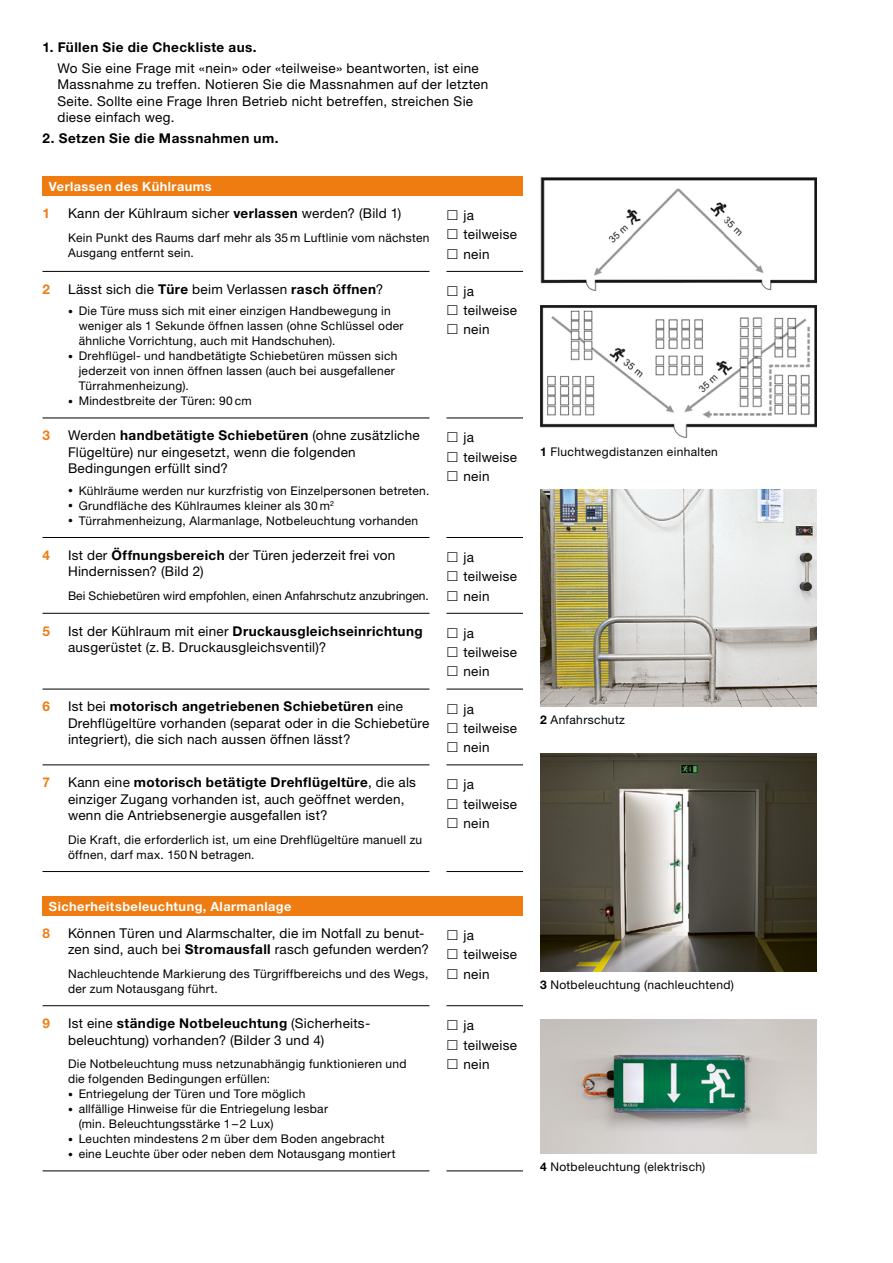
<style>
.page{position:relative;width:893px;height:1263px;background:#fff}
.page>*{position:absolute;margin:0;border:0;box-sizing:border-box;transform-origin:0 0}
.t1{font:13.5px/19.2px "Helvetica Neue LT Std";letter-spacing:.02em;color:#000}
.t2{font:700 13.5px "Helvetica Neue LT Std";letter-spacing:.035em;color:#000}
.t3{font:700 13.5px "Helvetica Neue LT Std";color:#ef7c11}
.t4{font:700 12.75px "Helvetica Neue LT Std";letter-spacing:.035em;color:#fff}
.t5{font:12px/15px "Helvetica Neue LT Std";letter-spacing:.025em;color:#000}
.t6{font:12px "Helvetica Neue LT Std";letter-spacing:.005em;color:#000}
.s1{font-weight:700}
.s2{font-size:9.75px}
</style>
<div class="page">
<img style="left:540px;top:489px;width:276px;height:218px">
<img style="left:540px;top:305px;width:276px;height:133px">
<img style="left:540px;top:177px;width:276px;height:114px">
<img style="left:540px;top:754px;width:276px;height:217px">
<img style="left:540px;top:1020px;width:276px;height:133px">
<div style="left:43px;top:176px;width:480px;height:20px;background:#ef7c11"></div>
<hr style="left:446px;top:271px;width:77px;height:1px;background:#000">
<hr style="left:446px;top:418px;width:77px;height:1px;background:#000">
<hr style="left:446px;top:537px;width:77px;height:1px;background:#000">
<hr style="left:446px;top:613px;width:77px;height:1px;background:#000">
<hr style="left:446px;top:689px;width:77px;height:1px;background:#000">
<hr style="left:446px;top:871px;width:77px;height:1px;background:#000">
<hr style="left:446px;top:764px;width:77px;height:1px;background:#000">
<hr style="left:43px;top:271px;width:386px;height:1px;background:#000">
<hr style="left:43px;top:418px;width:386px;height:1px;background:#000">
<hr style="left:43px;top:537px;width:386px;height:1px;background:#000">
<hr style="left:43px;top:613px;width:386px;height:1px;background:#000">
<hr style="left:43px;top:689px;width:386px;height:1px;background:#000">
<hr style="left:43px;top:764px;width:386px;height:1px;background:#000">
<hr style="left:43px;top:871px;width:386px;height:1px;background:#000">
<div style="left:43px;top:896px;width:480px;height:19px;background:#ef7c11"></div>
<hr style="left:43px;top:1005px;width:386px;height:1px;background:#000">
<hr style="left:43px;top:1170px;width:386px;height:1px;background:#000">
<hr style="left:446px;top:1005px;width:77px;height:1px;background:#000">
<hr style="left:446px;top:1170px;width:77px;height:1px;background:#000">
<p class="t2" style="left:43px;top:39px;width:216px">1. Füllen Sie die Checkliste aus.</p>
<p class="t1" style="left:57px;top:60px;width:432px;line-height:16.5px">Wo Sie eine Frage mit «nein» oder «teilweise» beantworten, ist eine Massnahme zu treffen. Notieren Sie die Massnahmen auf der letzten Seite. Sollte eine Frage Ihren Betrieb nicht betreffen, streichen Sie diese einfach weg.</p>
<p class="t2" style="left:43px;top:130px;width:237px">2. Setzen Sie die Massnahmen um.</p>
<p class="t4" style="left:49px;top:178px;width:164px">Verlassen des Kühlraums</p>
<p class="t3" style="left:43px;top:205px;width:9px">1</p>
<p class="t1" style="left:68px;top:203px;width:335px">Kann der Kühlraum sicher <span class="s1">verlassen</span> werden? (Bild 1)</p>
<p class="t5" style="left:68px;top:230px;width:363px">Kein Punkt des Raums darf mehr als 35 m Luftlinie vom nächsten<br>Ausgang entfernt sein.</p>
<p class="t3" style="left:43px;top:281px;width:9px">2</p>
<p class="t1" style="left:68px;top:279px;width:317px">Lässt sich die <span class="s1">Türe</span> beim Verlassen <span class="s1">rasch öffnen</span>?</p>
<p class="t5" style="left:79px;top:303px;width:326px;text-indent:-11px"><span class="s2">•</span> Die Türe muss sich mit einer einzigen Handbewegung in weniger als 1 Sekunde öffnen lassen (ohne Schlüssel oder ähnliche Vorrichtung, auch mit Handschuhen).</p>
<p class="t5" style="left:79px;top:348px;width:320px;text-indent:-11px"><span class="s2">•</span> Drehflügel- und handbetätigte Schiebetüren müssen sich jederzeit von innen öffnen lassen (auch bei ausgefallener<br>Türrahmenheizung).</p>
<p class="t5" style="left:68px;top:393px;width:185px"><span class="s2">•</span> Mindestbreite der Türen: 90 cm</p>
<p class="t3" style="left:43px;top:427px;width:9px">3</p>
<p class="t1" style="left:68px;top:427px;width:353px;line-height:16.5px">Werden <span class="s1">handbetätigte Schiebetüren</span> (ohne zusätzliche<br>Flügeltüre) nur eingesetzt, wenn die folgenden<br>Bedingungen erfüllt sind?</p>
<p class="t5" style="left:68px;top:483px;width:363px"><span class="s2">•</span> Kühlräume werden nur kurzfristig von Einzelpersonen betreten.</p>
<p class="t5" style="left:68px;top:498px;width:268px"><span class="s2">•</span> Grundfläche des Kühlraumes kleiner als 30 m<sup>2</sup></p>
<p class="t5" style="left:68px;top:513px;width:352px"><span class="s2">•</span> Türrahmenheizung, Alarmanlage, Notbeleuchtung vorhanden</p>
<p class="t3" style="left:43px;top:547px;width:9px">4</p>
<p class="t1" style="left:68px;top:547px;width:329px;line-height:16.5px">Ist der <span class="s1">Öffnungsbereich</span> der Türen jederzeit frei von<br>Hindernissen? (Bild 2)</p>
<p class="t6" style="left:68px;top:588px;width:362px">Bei Schiebetüren wird empfohlen, einen Anfahrschutz anzubringen.</p>
<p class="t1" style="left:463px;top:206px;width:55px">ja teilweise nein</p>
<p class="t1" style="left:463px;top:281px;width:55px">ja teilweise nein</p>
<p class="t1" style="left:463px;top:428px;width:55px">ja teilweise nein</p>
<p class="t1" style="left:463px;top:547px;width:55px">ja teilweise nein</p>
<p class="t3" style="left:43px;top:622px;width:9px">5</p>
<p class="t1" style="left:68px;top:622px;width:356px;line-height:16.5px">Ist der Kühlraum mit einer <span class="s1">Druckausgleichseinrichtung </span>ausgerüstet (z.B. Druckausgleichsventil)?</p>
<p class="t1" style="left:463px;top:623px;width:55px">ja teilweise nein</p>
<p class="t3" style="left:43px;top:698px;width:9px">6</p>
<p class="t1" style="left:68px;top:698px;width:363px;line-height:16.5px">Ist bei <span class="s1">motorisch angetriebenen Schiebetüren</span> eine<br>Drehflügeltüre vorhanden (separat oder in die Schiebetüre integriert), die sich nach aussen öffnen lässt?</p>
<p class="t1" style="left:463px;top:699px;width:55px">ja teilweise nein</p>
<p class="t3" style="left:43px;top:774px;width:9px">7</p>
<p class="t1" style="left:68px;top:774px;width:349px;line-height:16.5px">Kann eine <span class="s1">motorisch betätigte Drehflügeltüre</span>, die als einziger Zugang vorhanden ist, auch geöffnet werden, wenn die Antriebsenergie ausgefallen ist?</p>
<p class="t5" style="left:68px;top:832px;width:356px">Die Kraft, die erforderlich ist, um eine Drehflügeltüre manuell zu öffnen, darf max. 150N betragen.</p>
<p class="t1" style="left:463px;top:775px;width:55px">ja teilweise nein</p>
<p class="t4" style="left:49px;top:898px;width:244px">Sicherheitsbeleuchtung, Alarmanlage</p>
<p class="t3" style="left:43px;top:925px;width:9px">8</p>
<p class="t1" style="left:68px;top:925px;width:362px;line-height:16.5px">Können Türen und Alarmschalter, die im Notfall zu benut&shy;zen sind, auch bei <span class="s1">Stromausfall</span> rasch gefunden werden?</p>
<p class="t5" style="left:68px;top:966px;width:362px">Nachleuchtende Markierung des Türgriffbereichs und des Wegs, der zum Notausgang führt.</p>
<p class="t3" style="left:43px;top:1015px;width:9px">9</p>
<p class="t1" style="left:68px;top:1015px;width:302px;line-height:16.5px">Ist eine <span class="s1">ständige Notbeleuchtung</span> (Sicherheits&shy;beleuchtung) vorhanden? (Bilder 3 und 4)</p>
<p class="t5" style="left:68px;top:1056px;width:340px">Die Notbeleuchtung muss netzunabhängig funktionieren und die folgenden Bedingungen erfüllen:</p>
<p class="t5" style="left:68px;top:1086px;width:239px"><span class="s2">•</span> Entriegelung der Türen und Tore möglich</p>
<p class="t5" style="left:79px;top:1101px;width:251px;text-indent:-11px"><span class="s2">•</span> allfällige Hinweise für die Entriegelung lesbar (min. Beleuchtungsstärke 1 – 2 Lux)</p>
<p class="t5" style="left:68px;top:1131px;width:318px"><span class="s2">•</span> Leuchten mindestens 2 m über dem Boden angebracht</p>
<p class="t5" style="left:68px;top:1146px;width:329px"><span class="s2">•</span> eine Leuchte über oder neben dem Notausgang montiert</p>
<p class="t1" style="left:463px;top:925px;width:55px">ja teilweise nein</p>
<p class="t1" style="left:463px;top:1016px;width:55px">ja teilweise nein</p>
<p class="t5" style="left:540px;top:444px;width:179px"><span class="s1">1</span> Fluchtwegdistanzen einhalten</p>
<p class="t5" style="left:540px;top:712px;width:86px"><span class="s1">2</span> Anfahrschutz</p>
<p class="t5" style="left:540px;top:977px;width:195px"><span class="s1">3</span> Notbeleuchtung (nachleuchtend)</p>
<p class="t5" style="left:540px;top:1158px;width:167px"><span class="s1">4</span> Notbeleuchtung (elektrisch)</p>
</div>
